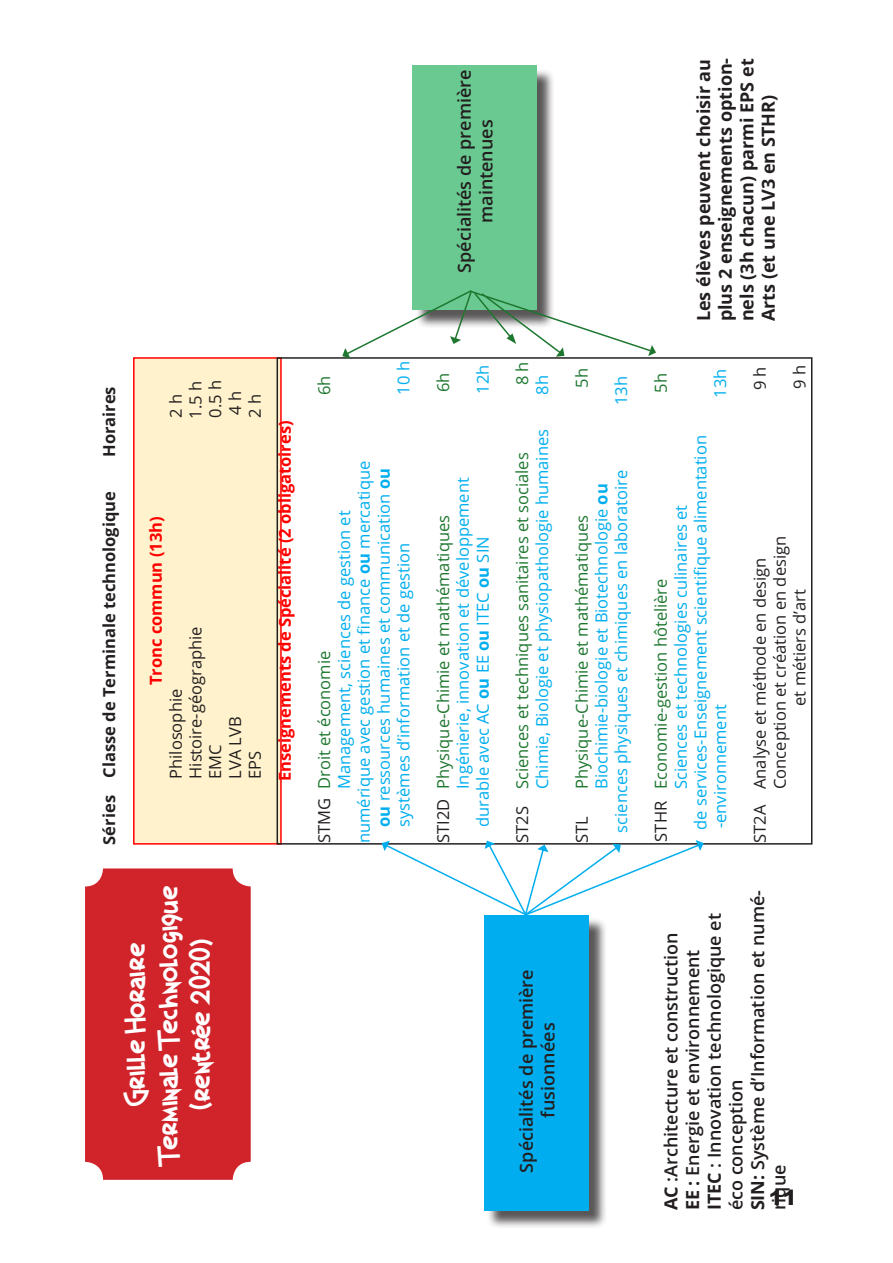
<style>
.page{position:relative;width:893px;height:1263px;background:#fff}
.page>*{position:absolute;margin:0;border:0;box-sizing:border-box;transform-origin:0 0}
.t1{font:27px "German Beauty";color:#fff}
.t2{font:900 21px "Arial";color:#231f20}
.t3{font:600 18px/21.6px "Open Sans";color:#231f20}
.t4{font:700 18px/21.6px "Open Sans";color:#231f20;text-align:justify}
.t5{font:16.5px "Open Sans";color:#00aeef}
.t6{font:16.5px "Open Sans";color:#1e772f}
.t7{font:16.5px "Open Sans";color:#231f20}
.t8{font:700 16.5px "Open Sans";color:#f00}
.t9{font:700 16.5px "Open Sans";color:#231f20}
.s1{font-weight:700}
.s2{color:#231f20}
</style>
<div class="page">
<div style="left:85px;top:868px;width:166px;height:312px;background:#d1232a;border-radius:18px"></div>
<div style="left:134px;top:358px;width:147px;height:486px;background:#fff2cc"></div>
<div style="left:133px;top:357px;width:149px;height:488px;border:2px solid #f00"></div>
<div style="left:487px;top:917px;width:121px;height:312px;background:#231f20;opacity:.75"></div>
<div style="left:484px;top:915px;width:105px;height:295px;background:#00aeef"></div>
<svg style="left:382px;top:840px;width:322px;height:75px"></svg>
<div style="left:415px;top:68px;width:141px;height:261px;background:#231f20;opacity:.75"></div>
<div style="left:412px;top:66px;width:125px;height:244px;background:#69c990"></div>
<svg style="left:342px;top:289px;width:314px;height:69px"></svg>
<p class="t3" style="left:453px;top:273px;width:205px;rotate:-90deg">Spécialités de première</p>
<p class="t3" style="left:475px;top:223px;width:105px;rotate:-90deg">maintenues</p>
<p class="t9" style="left:97px;top:457px;width:72px;rotate:-90deg">Horaires</p>
<p class="t9" style="left:97px;top:845px;width:355px;rotate:-90deg">Séries Classe de Terminale technologique</p>
<p class="t7" style="left:204px;top:418px;width:39px;rotate:-90deg">0.5 h</p>
<p class="t7" style="left:184px;top:419px;width:39px;rotate:-90deg">1.5 h</p>
<p class="t7" style="left:224px;top:415px;width:25px;rotate:-90deg">4 h</p>
<p class="t7" style="left:244px;top:418px;width:25px;rotate:-90deg">2 h</p>
<p class="t7" style="left:164px;top:418px;width:25px;rotate:-90deg">2 h</p>
<p class="t8" style="left:144px;top:685px;width:170px;rotate:-90deg">Tronc commun (13h)</p>
<p class="t7" style="left:184px;top:779px;width:154px;rotate:-90deg">Histoire-géographie</p>
<p class="t7" style="left:164px;top:779px;width:91px;rotate:-90deg">Philosophie</p>
<p class="t7" style="left:224px;top:779px;width:64px;rotate:-90deg">LVA LVB</p>
<p class="t7" style="left:204px;top:779px;width:36px;rotate:-90deg">EMC</p>
<p class="t7" style="left:244px;top:779px;width:30px;rotate:-90deg">EPS</p>
<p class="t1" style="left:154px;top:1163px;width:279px;rotate:-90deg">Terminale Technologique</p>
<p class="t1" style="left:187px;top:1110px;width:173px;rotate:-90deg">(rentrée 2020)</p>
<p class="t1" style="left:122px;top:1106px;width:164px;rotate:-90deg">Grille Horaire</p>
<p class="t8" style="left:273px;top:781px;width:362px;rotate:-90deg">Enseignements de Spécialité (2 obligatoires)</p>
<p class="t6" style="left:313px;top:395px;width:21px;rotate:-90deg">6h</p>
<p class="t5" style="left:392px;top:395px;width:35px;rotate:-90deg">10 h</p>
<p class="t5" style="left:353px;top:843px;width:384px;rotate:-90deg">numérique avec gestion et finance <span class="s1">ou</span> mercatique</p>
<p class="t5" style="left:372px;top:827px;width:360px;rotate:-90deg"><span class="s1">ou</span> ressources humaines et communication <span class="s1">ou</span></p>
<p class="t5" style="left:333px;top:789px;width:280px;rotate:-90deg">Management, sciences de gestion et</p>
<p class="t5" style="left:392px;top:827px;width:285px;rotate:-90deg">systèmes d’information et de gestion</p>
<p class="t6" style="left:313px;top:843px;width:194px;rotate:-90deg"><span class="s2">STMG</span> Droit et économie</p>
<p class="t6" style="left:432px;top:392px;width:21px;rotate:-90deg">6h</p>
<p class="t5" style="left:471px;top:394px;width:31px;rotate:-90deg">12h</p>
<p class="t5" style="left:452px;top:789px;width:313px;rotate:-90deg">Ingénierie, innovation et développement</p>
<p class="t6" style="left:432px;top:843px;width:330px;rotate:-90deg"><span class="s2">STI2D</span> Physique-Chimie et mathématiques</p>
<p class="t5" style="left:471px;top:827px;width:292px;rotate:-90deg">durable avec AC <span class="s1">ou</span> EE <span class="s1">ou</span> ITEC <span class="s1">ou</span> SIN</p>
<p class="t6" style="left:511px;top:385px;width:25px;rotate:-90deg">8 h</p>
<p class="t5" style="left:531px;top:395px;width:21px;rotate:-90deg">8h</p>
<p class="t5" style="left:531px;top:789px;width:361px;rotate:-90deg">Chimie, Biologie et physiopathologie humaines</p>
<p class="t6" style="left:511px;top:843px;width:392px;rotate:-90deg"><span class="s2">ST2S</span> Sciences et techniques sanitaires et sociales</p>
<p class="t6" style="left:570px;top:388px;width:21px;rotate:-90deg">5h</p>
<p class="t5" style="left:610px;top:405px;width:31px;rotate:-90deg">13h</p>
<p class="t5" style="left:610px;top:833px;width:364px;rotate:-90deg">sciences physiques et chimiques en laboratoire</p>
<p class="t5" style="left:590px;top:789px;width:307px;rotate:-90deg">Biochimie-biologie et Biotechnologie <span class="s1">ou</span></p>
<p class="t6" style="left:570px;top:789px;width:276px;rotate:-90deg">Physique-Chimie et mathématiques</p>
<p class="t7" style="left:570px;top:843px;width:28px;rotate:-90deg">STL</p>
<p class="t3" style="left:515px;top:1172px;width:205px;rotate:-90deg">Spécialités de première</p>
<p class="t3" style="left:537px;top:1118px;width:97px;rotate:-90deg">fusionnées</p>
<p class="t6" style="left:650px;top:393px;width:21px;rotate:-90deg">5h</p>
<p class="t4" style="left:692px;top:321px;width:265px;rotate:-90deg">Les élèves peuvent choisir au plus 2 enseignements option&shy;nels (3h chacun) parmi EPS et Arts (et une LV3 en STHR)</p>
<p class="t5" style="left:709px;top:398px;width:31px;rotate:-90deg">13h</p>
<p class="t7" style="left:749px;top:390px;width:25px;rotate:-90deg">9 h</p>
<p class="t7" style="left:788px;top:389px;width:25px;rotate:-90deg">9 h</p>
<p class="t5" style="left:689px;top:830px;width:396px;rotate:-90deg">de services-Enseignement scientifique alimentation</p>
<p class="t5" style="left:669px;top:789px;width:286px;rotate:-90deg">Sciences et technologies culinaires et</p>
<p class="t6" style="left:650px;top:842px;width:265px;rotate:-90deg"><span class="s2">STHR</span> Economie-gestion hôtelière</p>
<p class="t5" style="left:709px;top:828px;width:125px;rotate:-90deg">-environnement</p>
<p class="t7" style="left:768px;top:789px;width:255px;rotate:-90deg">Conception et création en design</p>
<p class="t7" style="left:749px;top:843px;width:287px;rotate:-90deg">ST2A Analyse et méthode en design</p>
<p class="t7" style="left:788px;top:706px;width:118px;rotate:-90deg">et métiers d’art</p>
<p class="t3" style="left:746px;top:1210px;width:322px;rotate:-90deg"><span class="s1">SIN:</span> Système d’Information et numé&shy;rique</p>
<p class="t3" style="left:703px;top:1210px;width:299px;rotate:-90deg"><span class="s1">ITEC</span> : Innovation technologique et éco conception</p>
<p class="t3" style="left:660px;top:1210px;width:280px;rotate:-90deg"><span class="s1">AC</span> :Architecture et construction</p>
<p class="t3" style="left:681px;top:1210px;width:262px;rotate:-90deg"><span class="s1">EE :</span> Energie et environnement</p>
<p class="t2" style="left:769px;top:1182px;width:30px">11</p>
</div>
